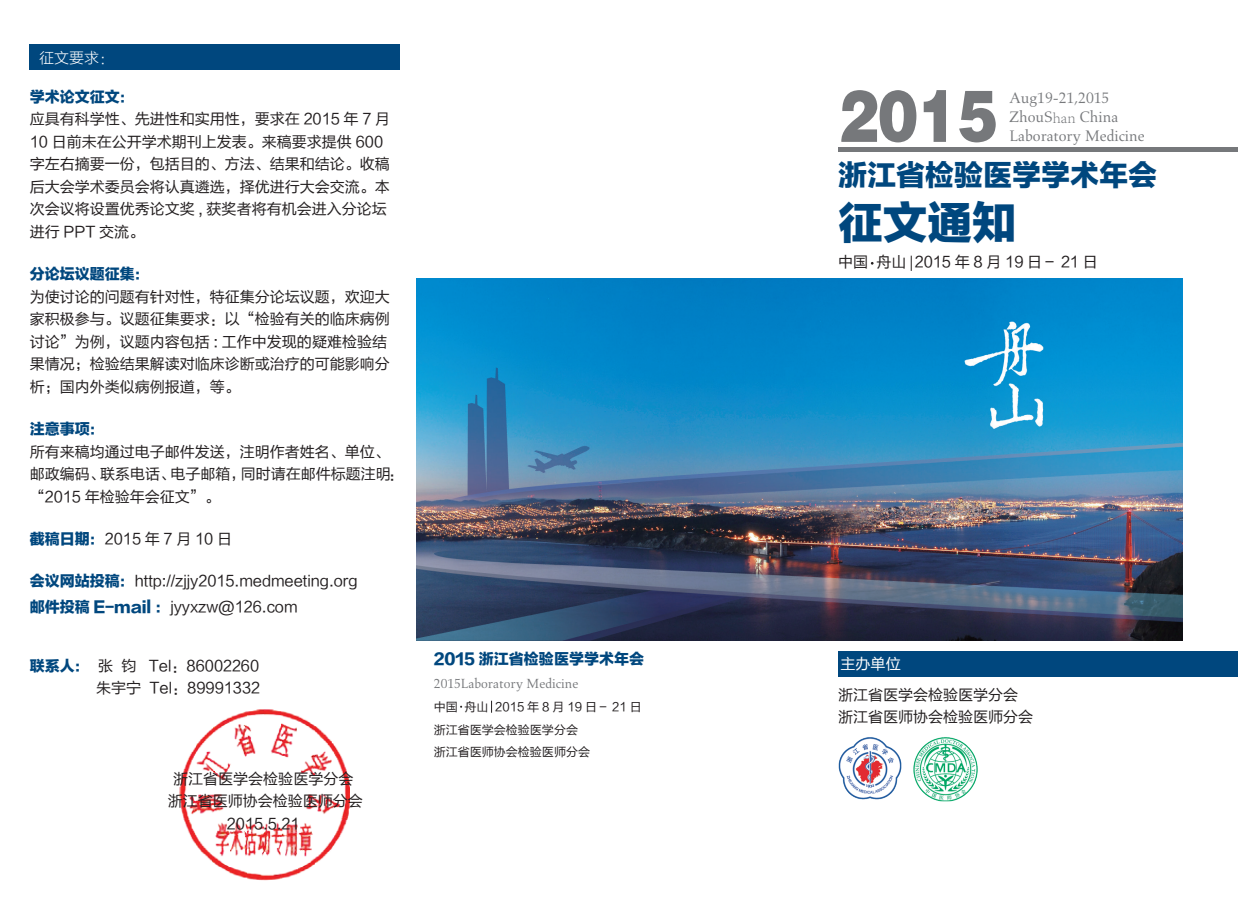
<style>
.page{position:relative;width:1238px;height:919px;background:#fff}
.page>*{position:absolute;margin:0;border:0;box-sizing:border-box;transform-origin:0 0}
.t1{font:72.45px "FZCCHJW GB1 0";color:#76787b;scale:.83 1}
.t2{font:44.7px "FZLTTHK GBK1 0";color:#00477e}
.t3{font:28.95px "FZLTTHK GBK1 0";color:#00477e}
.t4{font:15.6px "Aldus LT Std";color:#76787b}
.t5{font:15px/22.5px "FZLTHK GBK1 0";color:#231f20}
.t6{font:15px "FZLTTHK GBK1 0";color:#00477e}
.t7{font:15px "FZLTKHK GBK1 0";color:#fff}
.t8{font:15px "FZLTHK GBK1 0";color:#fff}
.t9{font:13.5px "Aldus LT Std";color:#76787b}
.t10{font:12px "FZLTHK GBK1 0";color:#231f20}
.s1{font-family:"FZLTTHK GBK1 0";color:#00477e}
.s2{font-family:"Adobe Song Std";font-weight:300}
</style>
<div class="page">
<img style="left:179px;top:709px;width:170px;height:172px">
<img style="left:417px;top:278px;width:765px;height:362px">
<hr style="left:838px;top:147px;width:399px;height:4px;background:#76787b">
<div style="left:838px;top:651px;width:399px;height:25px;background:#00477e"></div>
<svg style="left:910px;top:256px;width:1px;height:15px"></svg>
<svg style="left:491px;top:700px;width:1px;height:12px"></svg>
<img style="left:838px;top:737px;width:140px;height:65px">
<div style="left:30px;top:45px;width:370px;height:25px;background:#00477e"></div>
<p class="t7" style="left:39px;top:49px;width:76px">征文要求：</p>
<p class="t6" style="left:30px;top:88px;width:106px">学术论文征文：</p>
<p class="t5" style="left:30px;top:108px;width:362px">应具有科学性、先进性和实用性，要求在 2015 年 7 月<br>10 日前未在公开学术期刊上发表。来稿要求提供 600字左右摘要一份，包括目的、方法、结果和结论。收稿后大会学术委员会将认真遴选，择优进行大会交流。本次会议将设置优秀论文奖 , 获奖者将有机会进入分论坛进行 PPT 交流。</p>
<p class="t6" style="left:30px;top:266px;width:121px">分论坛议题征集：</p>
<p class="t5" style="left:30px;top:285px;width:361px">为使讨论的问题有针对性，特征集分论坛议题，欢迎大家积极参与。议题征集要求：以“检验有关的临床病例讨论”为例，议题内容包括 : 工作中发现的疑难检验结果情况；检验结果解读对临床诊断或治疗的可能影响分析；国内外类似病例报道，等。</p>
<p class="t6" style="left:30px;top:420px;width:76px">注意事项：</p>
<p class="t5" style="left:30px;top:440px;width:375px">所有来稿均通过电子邮件发送，注明作者姓名、单位、邮政编码、联系电话、电子邮箱，同时请在邮件标题注明：“2015 年检验年会征文”。</p>
<p class="t5" style="left:30px;top:527px;width:204px"><span class="s1">截稿日期：</span>2015 年 7 月 10 日</p>
<p class="t5" style="left:30px;top:570px;width:329px"><span class="s1">会议网站投稿：</span>http://zjjy2015.medmeeting.org</p>
<p class="t5" style="left:30px;top:596px;width:269px"><span class="s1">邮件投稿 E-mail ：</span>jyyxzw@126.com</p>
<p class="t5" style="left:30px;top:654px;width:231px"><span class="s1">联系人：</span> 张 钧 Tel：86002260</p>
<p class="t5" style="left:96px;top:677px;width:165px">朱宇宁 Tel：89991332</p>
<p class="t5" style="left:173px;top:767px;width:182px">浙江省医学会检验医学分会</p>
<p class="t5" style="left:168px;top:790px;width:196px">浙江省医师协会检验医师分会</p>
<p class="t5" style="left:227px;top:812px;width:74px">2015.5.21</p>
<p class="t6" style="left:434px;top:650px;width:211px">2015 浙江省检验医学学术年会</p>
<p class="t9" style="left:434px;top:675px;width:146px">2015Laboratory Medicine</p>
<p class="t10" style="left:434px;top:700px;width:209px">中国 舟山 2015 年 8 月 19 日－ 21 日</p>
<p class="t10" style="left:434px;top:722px;width:145px">浙江省医学会检验医学分会</p>
<p class="t10" style="left:434px;top:745px;width:157px">浙江省医师协会检验医师分会</p>
<p class="t1" style="left:838px;top:72px;width:194px">2015</p>
<p class="t4" style="left:1009px;top:89px;width:101px">Aug19-21,2015</p>
<p class="t4" style="left:1009px;top:108px;width:110px">ZhouS<span class="s2">han</span> China</p>
<p class="t4" style="left:1009px;top:127px;width:137px">Laboratory Medicine</p>
<p class="t3" style="left:838px;top:159px;width:320px">浙江省检验医学学术年会</p>
<p class="t2" style="left:838px;top:198px;width:180px">征文通知</p>
<p class="t5" style="left:838px;top:251px;width:261px">中国 舟山 2015 年 8 月 19 日－ 21 日</p>
<p class="t8" style="left:840px;top:655px;width:61px">主办单位</p>
<p class="t5" style="left:838px;top:683px;width:181px">浙江省医学会检验医学分会</p>
<p class="t5" style="left:838px;top:706px;width:196px">浙江省医师协会检验医师分会</p>
</div>
